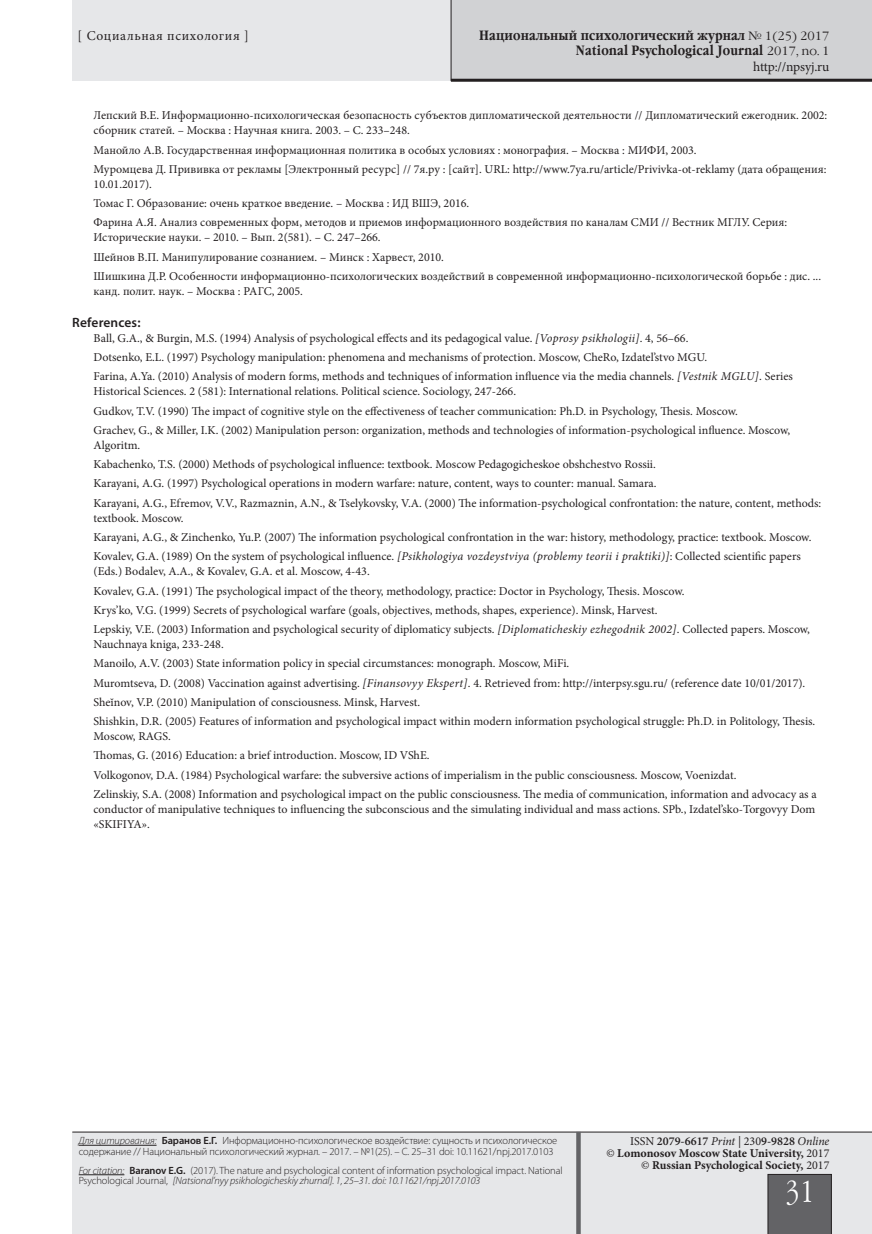
<style>
.page{position:relative;width:872px;height:1234px;background:#fff}
.page>*{position:absolute;margin:0;border:0;box-sizing:border-box;transform-origin:0 0}
.t1{font:30px "Garamond Narrow C";color:#fff}
.t2{font:700 13.5px/15px "Garamond Narrow C";letter-spacing:.01em;color:#231f20;text-align:right}
.t3{font:13.5px "Minion Pro";letter-spacing:.045em;color:#231f20}
.t4{font:13.5px "Minion Pro";letter-spacing:-.015em;color:#231f20}
.SubHeader___2nd_leve{font:600 13.5px "Myriad Pro";letter-spacing:.01em;color:#231f20}
.Reference{font:12px/15px "Minion Pro";color:#231f20}
.t5{font:700 12px/12px "Minion Pro";color:#231f20;text-align:right}
.t6{font:300 10.5px/10.5px "Myriad Pro";letter-spacing:-.01em;color:#231f20}
.s1{font-family:"Garamond C";font-weight:400;font-size:12px}
.s2{font-style:italic}
.s3{font-weight:600}
.s4{font-weight:400}
.s5{font-weight:400;font-style:italic}
</style>
<div class="page">
<div style="left:72px;top:0;width:800px;height:81px;background:#e6e7e9"></div>
<div style="left:451px;top:0;width:421px;height:81px;background:#d1d2d4"></div>
<div style="left:72px;top:1132px;width:800px;height:101px;background:#e6e7e9"></div>
<hr style="left:72px;top:1131px;width:800px;height:1px;background:#231f20">
<div style="left:767px;top:1173px;width:64px;height:60px;background:#636366"></div>
<hr style="left:451px;top:79px;width:421px;height:3px;background:#231f20">
<div style="left:576px;top:1131px;width:5px;height:102px;background:#636366"></div>
<hr style="left:451px;top:0;width:1px;height:81px;background:#231f20">
<hr style="left:79px;top:1144px;width:78px;height:1px;background:#231f20">
<hr style="left:79px;top:1174px;width:45px;height:1px;background:#231f20">
<p class="t3" style="left:78px;top:26px;width:173px">[ Социальная психология ]</p>
<p class="t2" style="left:479px;top:28px;width:352px">Национальный психологический журнал <span class="s1">№ 1(25) 2017<br></span>National Psychological Journal <span class="s1">2017, no. 1</span></p>
<p class="t4" style="left:753px;top:57px;width:78px">http://npsyj.ru</p>
<p class="Reference" style="left:94px;top:108px;width:735px">Лепский В.Е. Информационно-психологическая безопасность субъектов дипломатической деятельности // Дипломатический ежегодник. 2002: сборник статей. – Москва : Научная книга. 2003. – С. 233–248.</p>
<p class="Reference" style="left:94px;top:142px;width:604px">Манойло А.В. Государственная информационная политика в особых условиях : монография. – Москва : МИФИ, 2003.</p>
<p class="Reference" style="left:94px;top:161px;width:734px">Муромцева Д. Прививка от рекламы [Электронный ресурс] // 7я.ру : [сайт]. URL: http://www.7ya.ru/article/Privivka-ot-reklamy (дата обращения:<br>10.01.2017).</p>
<p class="Reference" style="left:94px;top:196px;width:377px">Томас Г. Образование: очень краткое введение. – Москва : ИД ВШЭ, 2016.</p>
<p class="Reference" style="left:94px;top:215px;width:695px">Фарина А.Я. Анализ современных форм, методов и приемов информационного воздействия по каналам СМИ // Вестник МГЛУ. Серия:<br>Исторические науки. – 2010. – Вып. 2(581). – С. 247–266.</p>
<p class="Reference" style="left:94px;top:249px;width:352px">Шейнов В.П. Манипулирование сознанием. – Минск : Харвест, 2010.</p>
<p class="Reference" style="left:94px;top:268px;width:729px">Шишкина Д.Р. Особенности информационно-психологических воздействий в современной информационно-психологической борьбе : дис. ... канд. полит. наук. – Москва : РАГС, 2005.</p>
<p class="SubHeader___2nd_leve" style="left:72px;top:313px;width:70px">References:</p>
<p class="Reference" style="left:94px;top:330px;width:596px">Ball, G.A., &amp; Burgin, M.S. (1994) Analysis of psychological effects and its pedagogical value. <span class="s2">[Voprosy psikhologii]</span>. 4, 56–66.</p>
<p class="Reference" style="left:94px;top:350px;width:615px">Dotsenko, E.L. (1997) Psychology manipulation: phenomena and mechanisms of protection. Moscow, CheRo, Izdatel’stvo MGU.</p>
<p class="Reference" style="left:94px;top:369px;width:701px">Farina, A.Ya. (2010) Analysis of modern forms, methods and techniques of information influence via the media channels. <span class="s2">[Vestnik MGLU]</span>. Series<br>Historical Sciences. 2 (581): International relations. Political science. Sociology, 247-266.</p>
<p class="Reference" style="left:94px;top:403px;width:645px">Gudkov, T.V. (1990) The impact of cognitive style on the effectiveness of teacher communication: Ph.D. in Psychology, Thesis. Moscow.</p>
<p class="Reference" style="left:94px;top:422px;width:698px">Grachev, G., &amp; Miller, I.K. (2002) Manipulation person: organization, methods and technologies of information-psychological influence. Moscow,<br>Algoritm.</p>
<p class="Reference" style="left:94px;top:457px;width:564px">Kabachenko, T.S. (2000) Methods of psychological influence: textbook. Moscow Pedagogicheskoe obshchestvo Rossii.</p>
<p class="Reference" style="left:94px;top:476px;width:564px">Karayani, A.G. (1997) Psychological operations in modern warfare: nature, content, ways to counter: manual. Samara.</p>
<p class="Reference" style="left:94px;top:495px;width:729px">Karayani, A.G., Efremov, V.V., Razmaznin, A.N., &amp; Tselykovsky, V.A. (2000) The information-psychological confrontation: the nature, content, methods: textbook. Moscow.</p>
<p class="Reference" style="left:94px;top:529px;width:719px">Karayani, A.G., &amp; Zinchenko, Yu.P. (2007) The information psychological confrontation in the war: history, methodology, practice: textbook. Moscow.</p>
<p class="Reference" style="left:94px;top:549px;width:708px">Kovalev, G.A. (1989) On the system of psychological influence. <span class="s2">[Psikhologiya vozdeystviya (problemy teorii i praktiki)]</span>: Collected scientific papers (Eds.) Bodalev, A.A., &amp; Kovalev, G.A. et al. Moscow, 4-43.</p>
<p class="Reference" style="left:94px;top:583px;width:592px">Kovalev, G.A. (1991) The psychological impact of the theory, methodology, practice: Doctor in Psychology, Thesis. Moscow.</p>
<p class="Reference" style="left:94px;top:602px;width:565px">Krys’ko, V.G. (1999) Secrets of psychological warfare (goals, objectives, methods, shapes, experience). Minsk, Harvest.</p>
<p class="Reference" style="left:94px;top:621px;width:718px">Lepskiy, V.E. (2003) Information and psychological security of diplomaticy subjects. <span class="s2">[Diplomaticheskiy ezhegodnik 2002]</span>. Collected papers. Moscow,<br>Nauchnaya kniga, 233-248.</p>
<p class="Reference" style="left:94px;top:656px;width:477px">Manoilo, A.V. (2003) State information policy in special circumstances: monograph. Moscow, MiFi.</p>
<p class="Reference" style="left:94px;top:675px;width:713px">Muromtseva, D. (2008) Vaccination against advertising. <span class="s2">[Finansovyy Ekspert]</span>. 4. Retrieved from: http://interpsy.sgu.ru/ (reference date 10/01/2017).</p>
<p class="Reference" style="left:94px;top:694px;width:328px">Sheĭnov, V.P. (2010) Manipulation of consciousness. Minsk, Harvest.</p>
<p class="Reference" style="left:94px;top:713px;width:723px">Shishkin, D.R. (2005) Features of information and psychological impact within modern information psychological struggle: Ph.D. in Politology, Thesis.<br>Moscow, RAGS.</p>
<p class="Reference" style="left:94px;top:748px;width:337px">Thomas, G. (2016) Education: a brief introduction. Moscow, ID VShE.</p>
<p class="Reference" style="left:94px;top:767px;width:644px">Volkogonov, D.A. (1984) Psychological warfare: the subversive actions of imperialism in the public consciousness. Moscow, Voenizdat.</p>
<p class="Reference" style="left:94px;top:786px;width:724px;text-align:justify">Zelinskiy, S.A. (2008) Information and psychological impact on the public consciousness. The media of communication, information and advocacy as a conductor of manipulative techniques to influencing the subconscious and the simulating individual and mass actions. SPb., Izdatel’sko-Torgovyy Dom «SKIFIYA».</p>
<p class="t6" style="left:79px;top:1134px;width:480px"><span class="s2">Для цитирования:</span> <span class="s3">Баранов Е.Г.</span> Информационно-психологическое воздействие: сущность и психологическое содержание // Национальный психологический журнал. – 2017. – №1(25). – С. 25–31 doi: 10.11621/npj.2017.0103</p>
<p class="t6" style="left:79px;top:1164px;width:485px"><span class="s2">For citation:</span> <span class="s3">Baranov E.G.</span> (2017). The nature and psychological content of information psychological impact. National<br>Psychological Journal, <span class="s2">[Natsional’nyy psikhologicheskiy zhurnal]. 1, 25–31. doi: 10.11621/npj.2017.0103</span></p>
<p class="t5" style="left:606px;top:1134px;width:225px"><span class="s4">ISSN</span> <span class="s3">2079-6617</span> <span class="s5">Print</span> <span class="s4">| 230</span><span class="s3">9-9828</span> <span class="s5">Online<br>©</span> Lomonosov Moscow State University, <span class="s4">2017 ©</span> Russian Psychological Society, <span class="s4">2017</span></p>
<h1 class="t1" style="left:785px;top:1175px;width:31px">31</h1>
</div>
